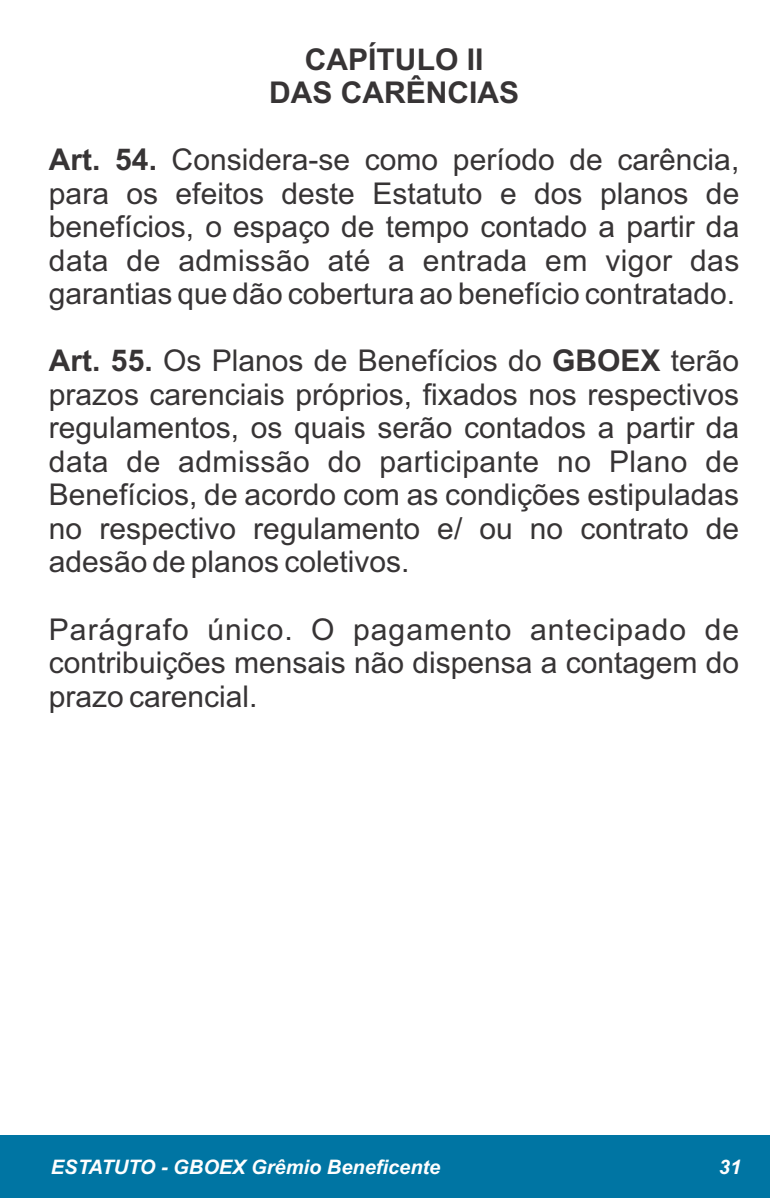
<style>
.page{position:relative;width:770px;height:1198px;background:#fff}
.page>*{position:absolute;margin:0;border:0;box-sizing:border-box;transform-origin:0 0}
.t1{font:30px/33.5px "Arial";color:#373435;text-align:justify}
.t2{font:700 30px/33.5px "Arial";color:#373435;text-align:center}
.t3{font:italic 700 20px "Arial";color:#fefefe}
.s1{font-weight:700}
</style>
<div class="page">
<div style="left:0;top:1135px;width:769px;height:63px;background:#0075a3"></div>
<p class="t2" style="left:269px;top:45px;width:251px">CAPÍTULO II<br>DAS CARÊNCIAS</p>
<p class="t1" style="left:49px;top:146px;width:691px"><span class="s1">Art. 54.</span> Considera-se como período de carência, para os efeitos deste Estatuto e dos planos de benefícios, o espaço de tempo contado a partir da data de admissão até a entrada em vigor das garantias que dão cobertura ao benefício contratado.</p>
<p class="t1" style="left:49px;top:347px;width:691px"><span class="s1">Art. 55.</span> Os Planos de Benefícios do <span class="s1">GBOEX</span> terão prazos carenciais próprios, fixados nos respectivos regulamentos, os quais serão contados a partir da data de admissão do participante no Plano de Benefícios, de acordo com as condições estipuladas no respectivo regulamento e/ ou no contrato de adesão de planos coletivos.</p>
<p class="t1" style="left:49px;top:615px;width:691px">Parágrafo único. O pagamento antecipado de contribuições mensais não dispensa a contagem do prazo carencial.</p>
<p class="t3" style="left:51px;top:1159px;width:390px">ESTATUTO - GBOEX Grêmio Beneficente</p>
<p class="t3" style="left:718px;top:1159px;width:24px">31</p>
</div>
